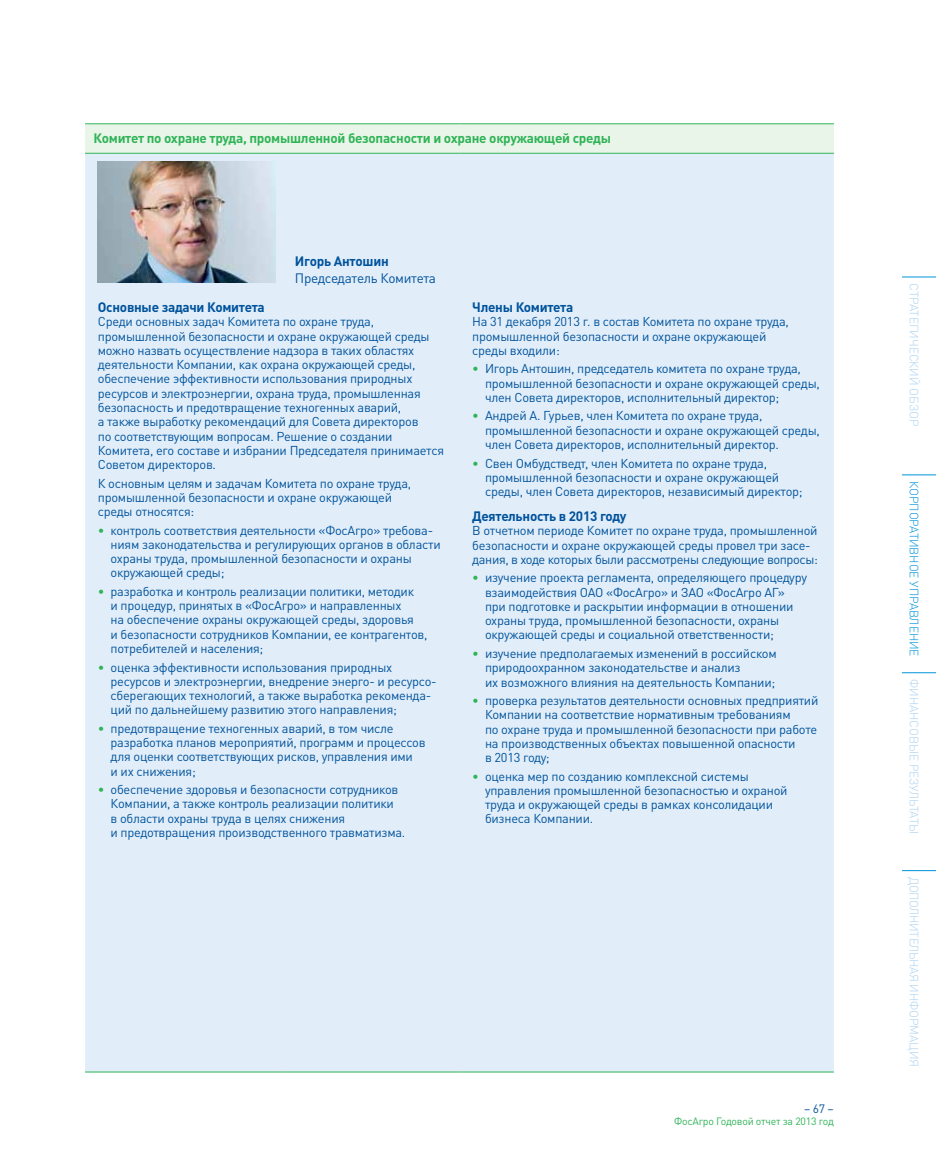
<style>
.page{position:relative;width:936px;height:1149px;background:#fff}
.page>*{position:absolute;margin:0;border:0;box-sizing:border-box;transform-origin:0 0}
.t1{font:700 13.5px "DIN Pro";letter-spacing:-.02em;color:#00529c}
.t2{font:700 13.5px "DIN Pro";letter-spacing:-.02em;color:#2fb457}
.t3{font:13.5px "DIN Pro";letter-spacing:-.025em;color:#00529c}
.t4{font:12.75px/14.2px "DIN Pro";letter-spacing:-.02em;color:#00529c}
.t5{font:300 12px "DIN Pro";letter-spacing:-.01em;color:#acd4f1}
.t6{font:300 12px "DIN Pro";letter-spacing:-.03em;color:#acd4f1}
.t7{font:300 12px "DIN Pro";letter-spacing:-.01em;color:#0095da}
.t8{font:12px "DIN Pro";color:#00529c}
.t9{font:10.5px "DIN Pro";letter-spacing:-.02em;color:#2fb457}
.s1{color:#2fb457}
</style>
<div class="page">
<div style="left:85px;top:124px;width:748px;height:29px;background:#eaf5e9"></div>
<div style="left:85px;top:154px;width:748px;height:917px;background:#e1eef9"></div>
<hr style="left:85px;top:123px;width:197px;height:1px;background:#2fb457">
<hr style="left:282px;top:123px;width:177px;height:1px;background:#2fb457">
<hr style="left:459px;top:123px;width:374px;height:1px;background:#2fb457">
<hr style="left:85px;top:153px;width:197px;height:1px;background:#2fb457">
<hr style="left:282px;top:153px;width:177px;height:1px;background:#2fb457">
<hr style="left:459px;top:153px;width:374px;height:1px;background:#2fb457">
<hr style="left:85px;top:1071px;width:197px;height:1px;background:#2fb457">
<hr style="left:282px;top:1071px;width:177px;height:1px;background:#2fb457">
<hr style="left:459px;top:1071px;width:374px;height:1px;background:#2fb457">
<img style="left:98px;top:162px;width:177px;height:120px">
<hr style="left:901px;top:276px;width:34px;height:1px;background:#0095da">
<hr style="left:901px;top:474px;width:34px;height:1px;background:#0095da">
<hr style="left:901px;top:672px;width:34px;height:1px;background:#0095da">
<hr style="left:901px;top:870px;width:34px;height:1px;background:#0095da">
<p class="t2" style="left:94px;top:126px;width:519px">Комитет по охране труда, промышленной безопасности и охране окружающей среды</p>
<p class="t1" style="left:295px;top:250px;width:95px">Игорь Антошин</p>
<p class="t3" style="left:295px;top:267px;width:142px">Председатель Комитета</p>
<p class="t1" style="left:98px;top:296px;width:168px">Основные задачи Комитета</p>
<p class="t4" style="left:98px;top:313px;width:348px">Среди основных задач Комитета по охране труда, промышленной безопасности и охране окружающей среды можно назвать осуществление надзора в таких областях деятельности Компании, как охрана окружающей среды, обеспечение эффективности использования природных ресурсов и электроэнергии, охрана труда, промышленная безопасность и предотвращение техногенных аварий,<br>а также выработку рекомендаций для Совета директоров<br>по соответствующим вопросам. Решение о создании Комитета, его составе и избрании Председателя принимается Советом директоров.</p>
<p class="t4" style="left:98px;top:474px;width:315px">К основным целям и задачам Комитета по охране труда, промышленной безопасности и охране окружающей среды относятся:</p>
<p class="t4" style="left:111px;top:521px;width:331px;text-indent:-13px"><span class="s1">•</span> контроль соответствия деятельности «ФосАгро» требова&shy;ниям законодательства и регулирующих органов в области охраны труда, промышленной безопасности и охраны окружающей среды;</p>
<p class="t4" style="left:111px;top:582px;width:318px;text-indent:-13px"><span class="s1">•</span> разработка и контроль реализации политики, методик<br>и процедур, принятых в «ФосАгро» и направленных<br>на обеспечение охраны окружающей среды, здоровья<br>и безопасности сотрудников Компании, ее контрагентов, потребителей и населения;</p>
<p class="t4" style="left:111px;top:658px;width:325px;text-indent:-13px"><span class="s1">•</span> оценка эффективности использования природных ресурсов и электроэнергии, внедрение энерго- и ресурсо&shy;сберегающих технологий, а также выработка рекоменда&shy;ций по дальнейшему развитию этого направления;</p>
<p class="t4" style="left:111px;top:719px;width:316px;text-indent:-13px"><span class="s1">•</span> предотвращение техногенных аварий, в том числе разработка планов мероприятий, программ и процессов для оценки соответствующих рисков, управления ими<br>и их снижения;</p>
<p class="t4" style="left:111px;top:781px;width:296px;text-indent:-13px"><span class="s1">•</span> обеспечение здоровья и безопасности сотрудников Компании, а также контроль реализации политики<br>в области охраны труда в целях снижения<br>и предотвращения производственного травматизма.</p>
<p class="t1" style="left:472px;top:296px;width:102px">Члены Комитета</p>
<p class="t4" style="left:472px;top:313px;width:318px">На 31 декабря 2013 г. в состав Комитета по охране труда, промышленной безопасности и охране окружающей среды входили:</p>
<p class="t4" style="left:485px;top:360px;width:336px;text-indent:-13px"><span class="s1">•</span> Игорь Антошин, председатель комитета по охране труда, промышленной безопасности и охране окружающей среды, член Совета директоров, исполнительный директор;</p>
<p class="t4" style="left:485px;top:407px;width:336px;text-indent:-13px"><span class="s1">•</span> Андрей А. Гурьев, член Комитета по охране труда, промышленной безопасности и охране окружающей среды, член Совета директоров, исполнительный директор.</p>
<p class="t4" style="left:485px;top:454px;width:319px;text-indent:-13px"><span class="s1">•</span> Свен Омбудстведт, член Комитета по охране труда, промышленной безопасности и охране окружающей среды, член Совета директоров, независимый директор;</p>
<p class="t1" style="left:472px;top:505px;width:156px">Деятельность в 2013 году</p>
<p class="t4" style="left:472px;top:522px;width:347px">В отчетном периоде Комитет по охране труда, промышленной безопасности и охране окружающей среды провел три засе&shy;дания, в ходе которых были рассмотрены следующие вопросы:</p>
<p class="t4" style="left:485px;top:569px;width:323px;text-indent:-13px"><span class="s1">•</span> изучение проекта регламента, определяющего процедуру взаимодействия ОАО «ФосАгро» и ЗАО «ФосАгро АГ» при подготовке и раскрытии информации в отношении охраны труда, промышленной безопасности, охраны окружающей среды и социальной ответственности;</p>
<p class="t4" style="left:485px;top:644px;width:293px;text-indent:-13px"><span class="s1">•</span> изучение предполагаемых изменений в российском природоохранном законодательстве и анализ<br>их возможного влияния на деятельность Компании;</p>
<p class="t4" style="left:485px;top:691px;width:335px;text-indent:-13px"><span class="s1">•</span> проверка результатов деятельности основных предприятий Компании на соответствие нормативным требованиям<br>по охране труда и промышленной безопасности при работе на производственных объектах повышенной опасности<br>в 2013 году;</p>
<p class="t4" style="left:485px;top:767px;width:304px;text-indent:-13px"><span class="s1">•</span> оценка мер по созданию комплексной системы управления промышленной безопасностью и охраной труда и окружающей среды в рамках консолидации бизнеса Компании.</p>
<p class="t8" style="left:804px;top:1099px;width:31px">– 67 –</p>
<p class="t9" style="left:674px;top:1112px;width:161px">ФосАгро Годовой отчет за 2013 год</p>
<p class="t5" style="left:923px;top:283px;width:144px;rotate:90deg">СТРАТЕГИЧЕСКИЙ ОБЗОР</p>
<p class="t7" style="left:923px;top:481px;width:177px;rotate:90deg">КОРПОРАТИВНОЕ УПРАВЛЕНИЕ</p>
<p class="t5" style="left:923px;top:679px;width:156px;rotate:90deg">ФИНАНСОВЫЕ РЕЗУЛЬТАТЫ</p>
<p class="t6" style="left:923px;top:876px;width:191px;rotate:90deg">ДОПОЛНИТЕЛЬНАЯ ИНФОРМАЦИЯ</p>
</div>
